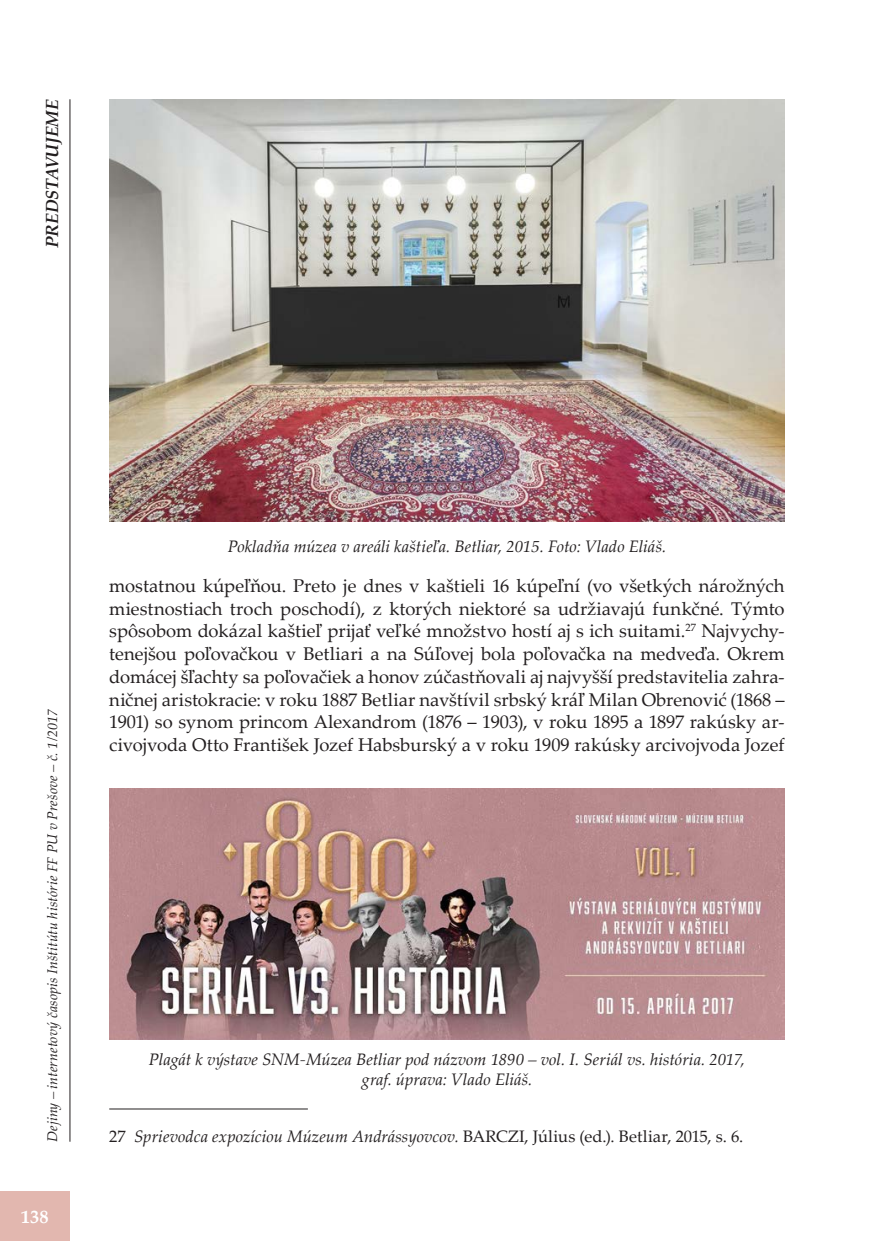
<style>
.page{position:relative;width:874px;height:1241px;background:#fff}
.page>*{position:absolute;margin:0;border:0;box-sizing:border-box;transform-origin:0 0}
.t1{font:18.38px/22.8px "Palatino Linotype";color:#231f20;text-align:justify}
.t2{font:700 18.38px "Palatino Linotype";color:#fff}
.t3{font:italic 700 17.5px "Palatino Linotype";color:#231f20}
.t4{font:italic 16.62px/19.9px "Palatino Linotype";color:#231f20;text-align:center}
.t5{font:italic 14px "Palatino Linotype";letter-spacing:.01em;color:#231f20}
.s1{font-style:normal}
</style>
<div class="page">
<div style="left:0;top:1191px;width:69px;height:49px;background:#e2b7af"></div>
<hr style="left:69px;top:99px;width:1px;height:1042px;background:#231f20">
<hr style="left:109px;top:1108px;width:199px;height:1px;background:#231f20">
<img style="left:109px;top:99px;width:675px;height:422px">
<img style="left:109px;top:788px;width:675px;height:251px">
<p class="t3" style="left:40px;top:248px;width:150px;rotate:-90deg">PREDSTAVUJEME</p>
<p class="t5" style="left:42px;top:1141px;width:434px;rotate:-90deg">Dejiny – internetový časopis Inštitútu histórie FF PU v Prešove – č. 1/2017</p>
<p class="t2" style="left:21px;top:1203px;width:29px">138</p>
<p class="t4" style="left:227px;top:535px;width:440px">Pokladňa múzea v areáli kaštieľa. Betliar, 2015. Foto: Vlado Eliáš.</p>
<p class="t1" style="left:109px;top:573px;width:676px">mostatnou kúpeľňou. Preto je dnes v kaštieli 16 kúpeľní (vo všetkých nárožných miestnostiach troch poschodí), z ktorých niektoré sa udržiavajú funkčné. Týmto spôsobom dokázal kaštieľ prijať veľké množstvo hostí aj s ich suitami.<sup>27</sup> Najvychy&shy;tenejšou poľovačkou v Betliari a na Súľovej bola poľovačka na medveďa. Okrem domácej šľachty sa poľovačiek a honov zúčastňovali aj najvyšší predstavitelia zahra&shy;ničnej aristokracie: v roku 1887 Betliar navštívil srbský kráľ Milan Obrenović (1868 – 1901) so synom princom Alexandrom (1876 – 1903), v roku 1895 a 1897 rakúsky ar&shy;civojvoda Otto František Jozef Habsburský a v roku 1909 rakúsky arcivojvoda Jozef</p>
<p class="t4" style="left:149px;top:1048px;width:597px">Plagát k výstave SNM-Múzea Betliar pod názvom 1890 – vol. I. Seriál vs. história. 2017, graf. úprava: Vlado Eliáš.</p>
<p class="t4" style="left:109px;top:1125px;width:635px"><span class="s1">27</span> Sprievodca expozíciou Múzeum Andrássyovcov. <span class="s1">BARCZI, Július (ed.). Betliar, 2015, s. 6.</span></p>
</div>
